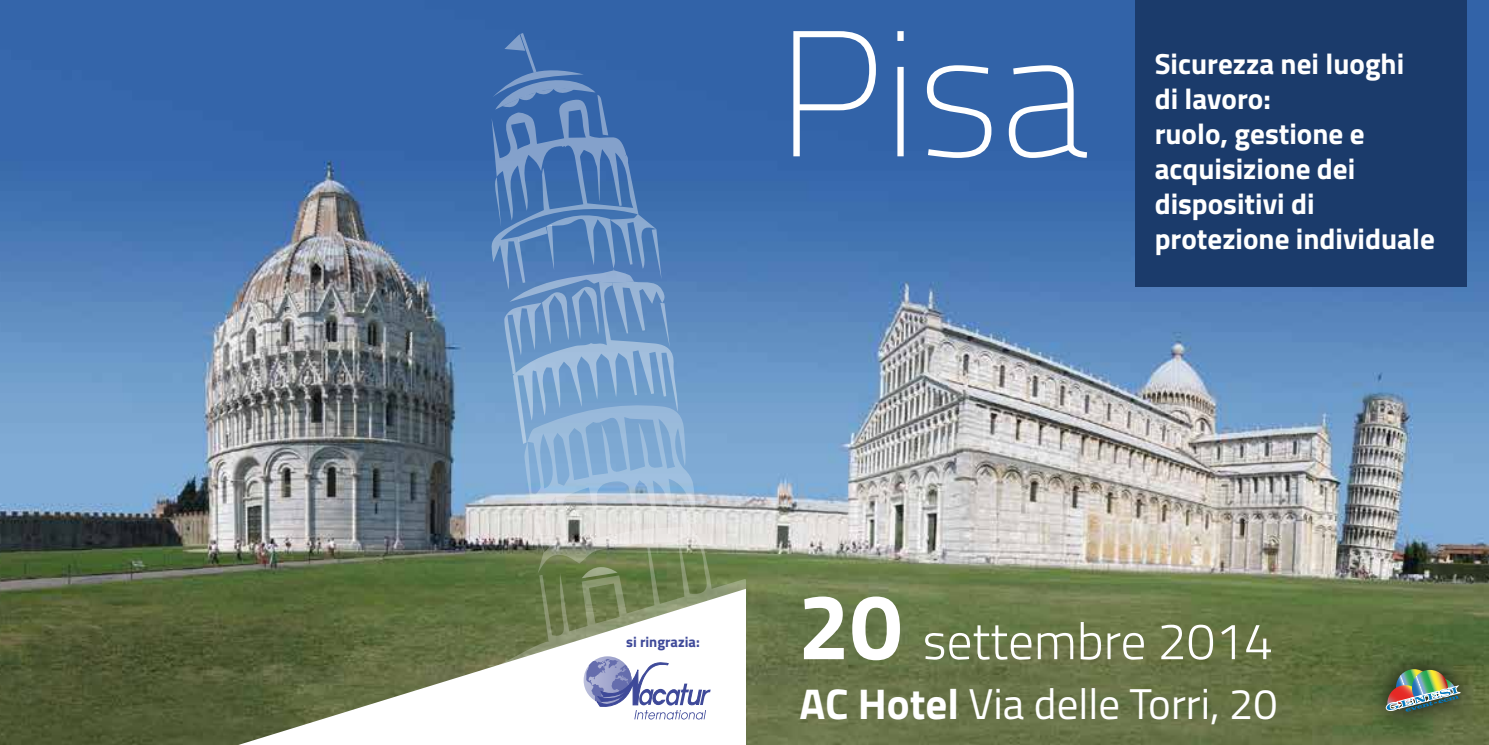
<style>
.page{position:relative;width:1489px;height:745px;background:#fff}
.page>*{position:absolute;margin:0;border:0;box-sizing:border-box;transform-origin:0 0}
.t1{font:100 178.67px "Titillium";color:#fff}
.t2{font:300 51.45px "Titillium";color:#fff}
.t3{font:43.05px "Titillium";color:#fff}
.t4{font:700 29.05px/35px "Titillium";color:#fff}
.t5{font:700 14.7px "Titillium";color:#3e4999}
.s1{font-weight:700;font-size:93.1px}
.s2{font-weight:700}
</style>
<div class="page">
<img style="left:0;top:0;width:1488px;height:744px">
<div style="left:1134px;top:0;width:331px;height:286px;background:#1b3b6b"></div>
<img style="left:1358px;top:640px;width:128px;height:99px">
<img style="left:1385px;top:668px;width:75px;height:43px">
<svg style="left:206px;top:587px;width:539px;height:157px"></svg>
<svg style="left:495px;top:405px;width:250px;height:261px;background:#a1b2ac"></svg>
<svg style="left:491px;top:33px;width:186px;height:410px;background:#5d88be"></svg>
<svg style="left:583px;top:656px;width:127px;height:63px"></svg>
<h1 class="t1" style="left:776px;top:-34px;width:313px">Pisa</h1>
<p class="t4" style="left:1154px;top:45px;width:282px">Sicurezza nei luoghi di lavoro:<br>ruolo, gestione e acquisizione dei dispositivi di protezione individuale</p>
<p class="t5" style="left:626px;top:630px;width:75px">si ringrazia:</p>
<h2 class="t2" style="left:797px;top:603px;width:476px"><span class="s1">20</span> settembre 2014</h2>
<h3 class="t3" style="left:799px;top:671px;width:479px"><span class="s2">AC Hotel</span> Via delle Torri, 20</h3>
</div>
